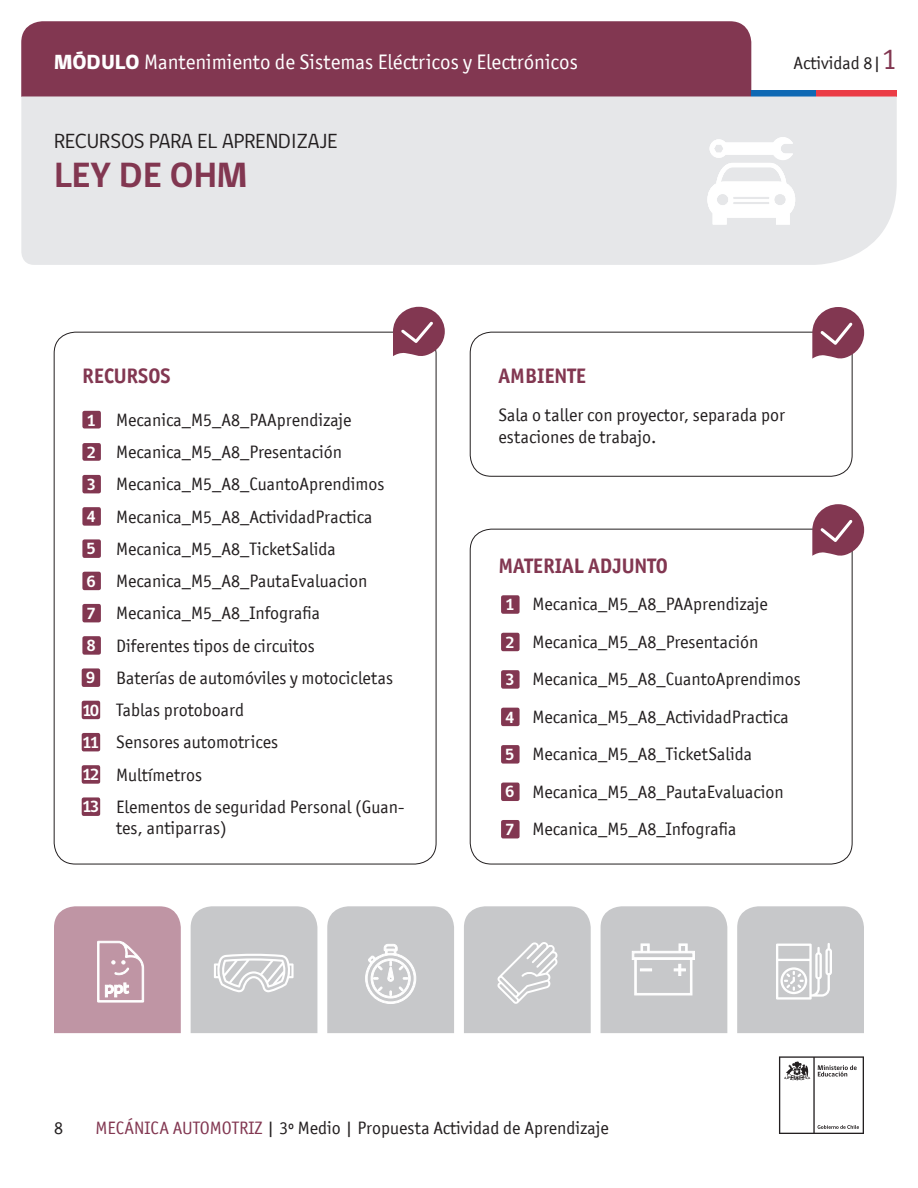
<style>
.page{position:relative;width:918px;height:1188px;background:#fff}
.page>*{position:absolute;margin:0;border:0;box-sizing:border-box;transform-origin:0 0}
.t1{font:700 36px "gob CL";color:#823751}
.t2{font:21px "Officina San ITC";color:#fff}
.t3{font:700 21px "Officina San ITC";color:#823751}
.t4{font:21px "gob CL";color:#231f20}
.t5{font:18px/21.6px "Officina San ITC";color:#231f20}
.t6{font:700 16.5px "gob CL";letter-spacing:-.1em;color:#fff}
.s1{font-family:"gob CL";font-weight:800}
.s2{font-size:30px;color:#823751}
.s3{color:#823751}
</style>
<div class="page">
<svg style="left:779px;top:1056px;width:85px;height:78px"></svg>
<div style="left:21px;top:21px;width:730px;height:76px;background:#823751"></div>
<div style="left:751px;top:90px;width:65px;height:7px;background:#0f69b4"></div>
<div style="left:816px;top:90px;width:81px;height:7px;background:#eb3c46"></div>
<div style="left:21px;top:97px;width:876px;height:168px;background:#e6e7e9"></div>
<svg style="left:707px;top:137px;width:88px;height:88px"></svg>
<svg style="left:464px;top:906px;width:127px;height:127px;background:#cacbcd"></svg>
<svg style="left:191px;top:906px;width:126px;height:127px;background:#cbccce"></svg>
<svg style="left:54px;top:906px;width:127px;height:127px;background:#c39ba9"></svg>
<svg style="left:737px;top:906px;width:127px;height:127px;background:#cbccce"></svg>
<svg style="left:601px;top:906px;width:126px;height:127px;background:#cacbcd"></svg>
<svg style="left:327px;top:906px;width:127px;height:127px;background:#cbccce"></svg>
<svg style="left:393px;top:307px;width:52px;height:51px"></svg>
<div style="left:82px;top:411px;width:19px;height:18px;background:#823751;border-radius:2px"></div>
<div style="left:82px;top:443px;width:19px;height:18px;background:#823751;border-radius:2px"></div>
<div style="left:82px;top:475px;width:19px;height:18px;background:#823751;border-radius:2px"></div>
<div style="left:82px;top:507px;width:19px;height:19px;background:#823751;border-radius:2px"></div>
<div style="left:82px;top:539px;width:19px;height:19px;background:#823751;border-radius:2px"></div>
<div style="left:82px;top:572px;width:19px;height:18px;background:#823751;border-radius:2px"></div>
<div style="left:82px;top:701px;width:18px;height:18px;background:#823751;border-radius:2px"></div>
<div style="left:82px;top:733px;width:18px;height:18px;background:#823751;border-radius:2px"></div>
<div style="left:82px;top:765px;width:18px;height:19px;background:#823751;border-radius:2px"></div>
<div style="left:82px;top:797px;width:18px;height:19px;background:#823751;border-radius:2px"></div>
<div style="left:82px;top:604px;width:19px;height:18px;background:#823751;border-radius:2px"></div>
<div style="left:82px;top:636px;width:19px;height:19px;background:#823751;border-radius:2px"></div>
<div style="left:82px;top:668px;width:18px;height:19px;background:#823751;border-radius:2px"></div>
<svg style="left:812px;top:504px;width:52px;height:53px"></svg>
<div style="left:501px;top:595px;width:19px;height:19px;background:#823751;border-radius:2px"></div>
<div style="left:501px;top:633px;width:19px;height:18px;background:#823751;border-radius:2px"></div>
<div style="left:501px;top:670px;width:19px;height:19px;background:#823751;border-radius:2px"></div>
<div style="left:501px;top:708px;width:19px;height:18px;background:#823751;border-radius:2px"></div>
<div style="left:501px;top:745px;width:19px;height:19px;background:#823751;border-radius:2px"></div>
<div style="left:501px;top:783px;width:19px;height:18px;background:#823751;border-radius:2px"></div>
<div style="left:501px;top:820px;width:19px;height:18px;background:#823751;border-radius:2px"></div>
<div style="left:470px;top:332px;width:383px;height:145px;border:1px solid #231f20;border-radius:21px"></div>
<svg style="left:812px;top:307px;width:52px;height:53px"></svg>
<p class="t2" style="left:54px;top:50px;width:525px"><span class="s1">MÓDULO</span> Mantenimiento de Sistemas Eléctricos y Electrónicos</p>
<p class="t4" style="left:54px;top:127px;width:285px">RECURSOS PARA EL APRENDIZAJE</p>
<p class="t1" style="left:54px;top:150px;width:195px">LEY DE OHM</p>
<p class="t5" style="left:794px;top:52px;width:105px">Actividad 8|<span class="s2">1</span></p>
<p class="t3" style="left:82px;top:363px;width:90px">RECURSOS</p>
<p class="t5" style="left:116px;top:409px;width:237px">Mecanica_M5_A8_PAAprendizaje</p>
<p class="t5" style="left:116px;top:441px;width:227px">Mecanica_M5_A8_Presentación</p>
<p class="t5" style="left:116px;top:473px;width:270px">Mecanica_M5_A8_CuantoAprendimos</p>
<p class="t5" style="left:116px;top:506px;width:258px">Mecanica_M5_A8_ActividadPractica</p>
<p class="t5" style="left:116px;top:538px;width:221px">Mecanica_M5_A8_TicketSalida</p>
<p class="t5" style="left:116px;top:570px;width:253px">Mecanica_M5_A8_PautaEvaluacion</p>
<p class="t5" style="left:116px;top:602px;width:206px">Mecanica_M5_A8_Infografia</p>
<p class="t5" style="left:116px;top:635px;width:200px">Diferentes tipos de circuitos</p>
<p class="t5" style="left:116px;top:667px;width:278px">Baterías de automóviles y motocicletas</p>
<p class="t5" style="left:116px;top:699px;width:129px">Tablas protoboard</p>
<p class="t5" style="left:116px;top:731px;width:163px">Sensores automotrices</p>
<p class="t5" style="left:116px;top:764px;width:87px">Multímetros</p>
<p class="t5" style="left:116px;top:796px;width:290px">Elementos de seguridad Personal (Guan&shy;tes, antiparras)</p>
<p class="t6" style="left:87px;top:409px;width:11px">1</p>
<p class="t6" style="left:87px;top:441px;width:11px">2</p>
<p class="t6" style="left:87px;top:473px;width:11px">3</p>
<p class="t6" style="left:87px;top:505px;width:11px">4</p>
<p class="t6" style="left:87px;top:538px;width:11px">5</p>
<p class="t6" style="left:87px;top:570px;width:11px">6</p>
<p class="t6" style="left:87px;top:602px;width:11px">7</p>
<p class="t6" style="left:87px;top:634px;width:11px">8</p>
<p class="t6" style="left:86px;top:667px;width:11px">9</p>
<p class="t6" style="left:82px;top:699px;width:19px">10</p>
<p class="t6" style="left:82px;top:731px;width:19px">11</p>
<p class="t6" style="left:82px;top:763px;width:19px">12</p>
<p class="t6" style="left:82px;top:796px;width:19px">13</p>
<p class="t3" style="left:499px;top:363px;width:89px">AMBIENTE</p>
<p class="t5" style="left:499px;top:404px;width:288px">Sala o taller con proyector, separada por</p>
<p class="t5" style="left:499px;top:426px;width:159px">estaciones de trabajo.</p>
<p class="t3" style="left:499px;top:552px;width:171px">MATERIAL ADJUNTO</p>
<p class="t5" style="left:533px;top:593px;width:237px">Mecanica_M5_A8_PAAprendizaje</p>
<p class="t5" style="left:533px;top:631px;width:227px">Mecanica_M5_A8_Presentación</p>
<p class="t5" style="left:533px;top:668px;width:270px">Mecanica_M5_A8_CuantoAprendimos</p>
<p class="t5" style="left:533px;top:706px;width:258px">Mecanica_M5_A8_ActividadPractica</p>
<p class="t5" style="left:533px;top:743px;width:221px">Mecanica_M5_A8_TicketSalida</p>
<p class="t5" style="left:533px;top:781px;width:253px">Mecanica_M5_A8_PautaEvaluacion</p>
<p class="t5" style="left:533px;top:818px;width:206px">Mecanica_M5_A8_Infografia</p>
<p class="t6" style="left:505px;top:593px;width:11px">1</p>
<p class="t6" style="left:505px;top:631px;width:11px">2</p>
<p class="t6" style="left:505px;top:668px;width:11px">3</p>
<p class="t6" style="left:505px;top:706px;width:11px">4</p>
<p class="t6" style="left:505px;top:743px;width:11px">5</p>
<p class="t6" style="left:505px;top:781px;width:11px">6</p>
<p class="t6" style="left:505px;top:818px;width:11px">7</p>
<p class="t5" style="left:54px;top:1117px;width:10px">8</p>
<p class="t5" style="left:95px;top:1117px;width:515px"><span class="s3">MECÁNICA AUTOMOTRIZ</span> | 3º Medio | Propuesta Actividad de Aprendizaje</p>
</div>
